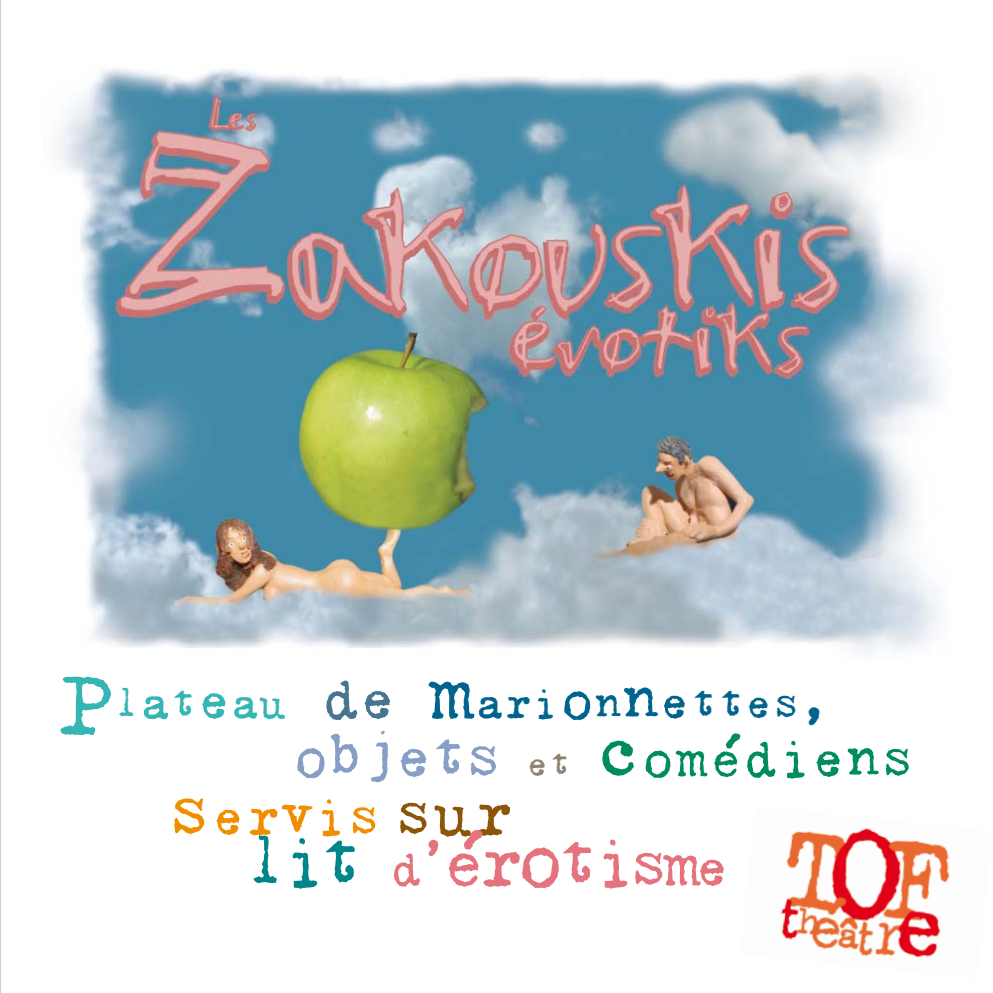
<style>
.page{position:relative;width:993px;height:993px;background:#fff}
.page>*{position:absolute;margin:0;border:0;box-sizing:border-box;transform-origin:0 0}
.t1{font:80.6px "Keufa";color:#e5737d}
.t2{font:62.2px "Keufa";color:#008c5e}
.t3{font:61.4px "Keufa";color:#f18e00}
.t4{font:49.8px "Keufa";color:#00648e}
.s1{font-size:102.8px;color:#35b5b3}
.s2{color:#35b5b3}
.s3{font-size:53px;color:#35b5b3}
.s4{font-size:62.2px;color:#35b5b3}
.s5{font-size:68px;color:#467491}
.s6{font-size:90px}
.s7{font-size:65.4px}
.s8{font-size:68px}
.s9{font-size:56px}
.s10{font-size:68.4px;color:#889fc5}
.s11{font-size:40.4px;color:#908271}
.s12{font-size:81px}
.s13{font-size:82px}
.s14{font-size:72px;color:#8c5507}
.s15{font-size:83.4px;color:#008688}
.s16{font-size:57.2px}
.s17{font-size:92px}
.s18{font-size:74px}
.s19{font-size:63.8px}
</style>
<div class="page">
<img style="left:780px;top:828px;width:170px;height:130px">
<img style="left:58px;top:69px;width:886px;height:585px">
<hr style="left:0;top:0;width:1px;height:992px;background:#9c9e9f">
<p class="t4" style="left:57px;top:670px;width:771px"><span class="s1">P</span><span class="s2">l</span><span class="s3">a</span><span class="s2">t</span><span class="s4">e</span><span class="s2">au</span> <span class="s5">de</span> <span class="s6">m</span>ari<span class="s7">o</span>n<span class="s8">n</span><span class="s9">e</span>ttes,</p>
<p class="t2" style="left:291px;top:717px;width:624px"><span class="s10">objets</span> <span class="s11">et</span> <span class="s12">c</span>omédiens</p>
<p class="t3" style="left:166px;top:776px;width:347px"><span class="s13">s</span>ervis <span class="s14">sur</span></p>
<h1 class="t1" style="left:243px;top:809px;width:488px"><span class="s15">lit</span> <span class="s16">d’</span>ér<span class="s17">o</span>ti<span class="s18">sm</span><span class="s19">e</span></h1>
</div>
